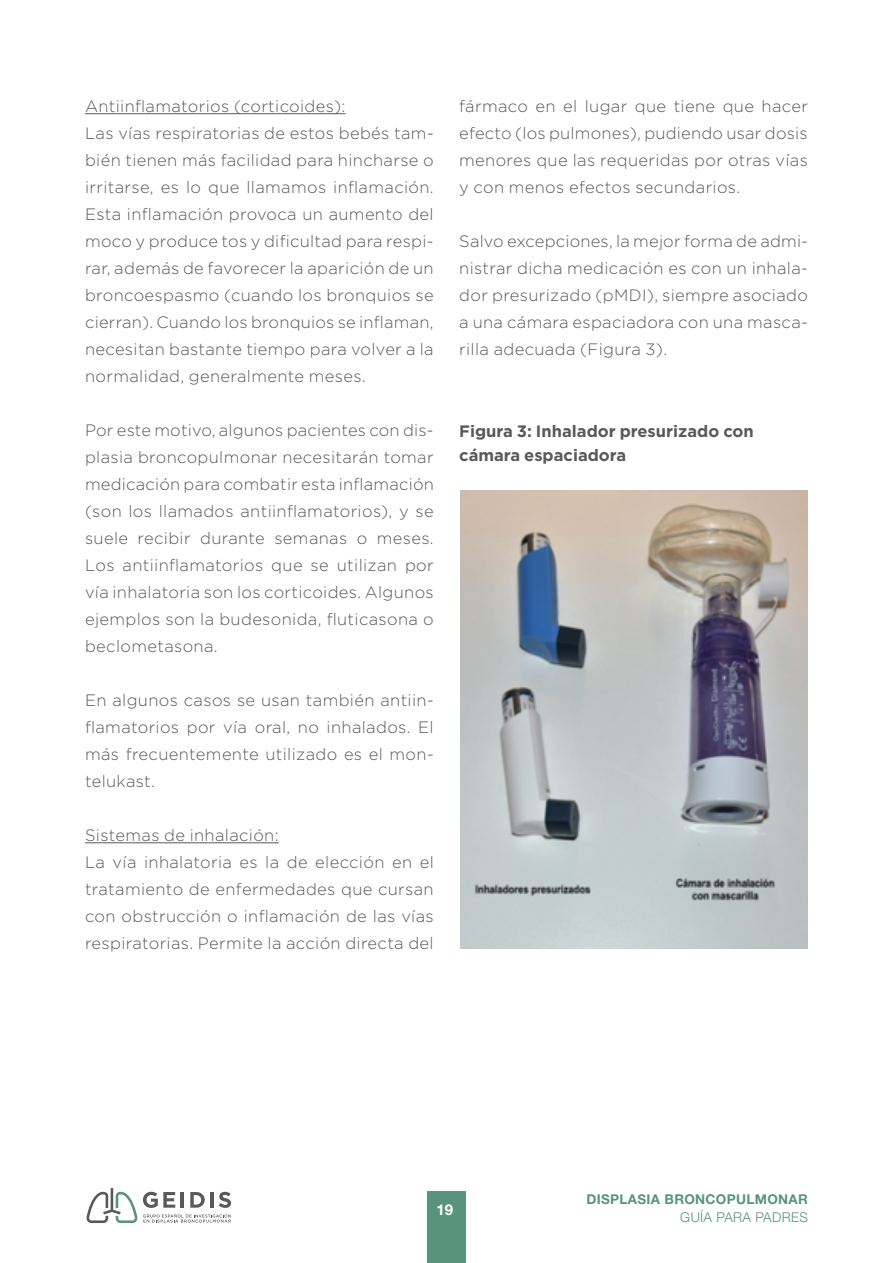
<style>
.page{position:relative;width:893px;height:1263px;background:#fff}
.page>*{position:absolute;margin:0;border:0;box-sizing:border-box;transform-origin:0 0}
.t1{font:300 16.5px/27px "Gotham";letter-spacing:.02em;color:#58595b;text-align:justify}
.t2{font:700 16.5px/24px "Gotham";color:#58595b}
.t3{font:700 15px "Helvetica Neue LT Std";color:#fff}
.t4{font:700 13.5px "Helvetica Neue LT Std";letter-spacing:.025em;color:#59937d}
.t5{font:300 13.5px "Helvetica Neue LT Std";letter-spacing:.025em;color:#59937d}
</style>
<div class="page">
<div style="left:427px;top:1191px;width:39px;height:72px;background:#59937d"></div>
<svg style="left:86px;top:1188px;width:145px;height:35px"></svg>
<hr style="left:85px;top:113px;width:260px;height:1px;background:#58595b">
<hr style="left:85px;top:842px;width:194px;height:1px;background:#58595b">
<img style="left:461px;top:490px;width:347px;height:459px">
<p class="t1" style="left:85px;top:92px;width:350px;text-align:left">Antiinflamatorios (corticoides):<br>Las vías respiratorias de estos bebés tam&shy;bién tienen más facilidad para hincharse o irritarse, es lo que llamamos inflamación.<br>Esta inflamación provoca un aumento del moco y produce tos y dificultad para respi&shy;rar, además de favorecer la aparición de un broncoespasmo (cuando los bronquios se cierran). Cuando los bronquios se inflaman, necesitan bastante tiempo para volver a la normalidad, generalmente meses.</p>
<p class="t1" style="left:85px;top:416px;width:350px">Por este motivo, algunos pacientes con dis&shy;plasia broncopulmonar necesitarán tomar medicación para combatir esta inflamación (son los llamados antiinflamatorios), y se suele recibir durante semanas o meses.<br>Los antiinflamatorios que se utilizan por vía inhalatoria son los corticoides. Algunos ejemplos son la budesonida, fluticasona o beclometasona.</p>
<p class="t1" style="left:85px;top:686px;width:350px">En algunos casos se usan también antiin&shy;flamatorios por vía oral, no inhalados. El más frecuentemente utilizado es el mon&shy;telukast.</p>
<p class="t1" style="left:85px;top:821px;width:350px;text-align:left">Sistemas de inhalación:<br>La vía inhalatoria es la de elección en el tratamiento de enfermedades que cursan con obstrucción o inflamación de las vías respiratorias. Permite la acción directa del</p>
<p class="t1" style="left:459px;top:92px;width:350px">fármaco en el lugar que tiene que hacer efecto (los pulmones), pudiendo usar dosis menores que las requeridas por otras vías y con menos efectos secundarios.</p>
<p class="t1" style="left:459px;top:227px;width:350px">Salvo excepciones, la mejor forma de admi&shy;nistrar dicha medicación es con un inhala&shy;dor presurizado (pMDI), siempre asociado a una cámara espaciadora con una masca&shy;rilla adecuada (Figura 3).</p>
<p class="t2" style="left:459px;top:419px;width:296px">Figura 3: Inhalador presurizado con cámara espaciadora</p>
<p class="t3" style="left:437px;top:1200px;width:18px">19</p>
<p class="t4" style="left:586px;top:1190px;width:223px">DISPLASIA BRONCOPULMONAR</p>
<p class="t5" style="left:680px;top:1209px;width:129px">GUÍA PARA PADRES</p>
</div>
